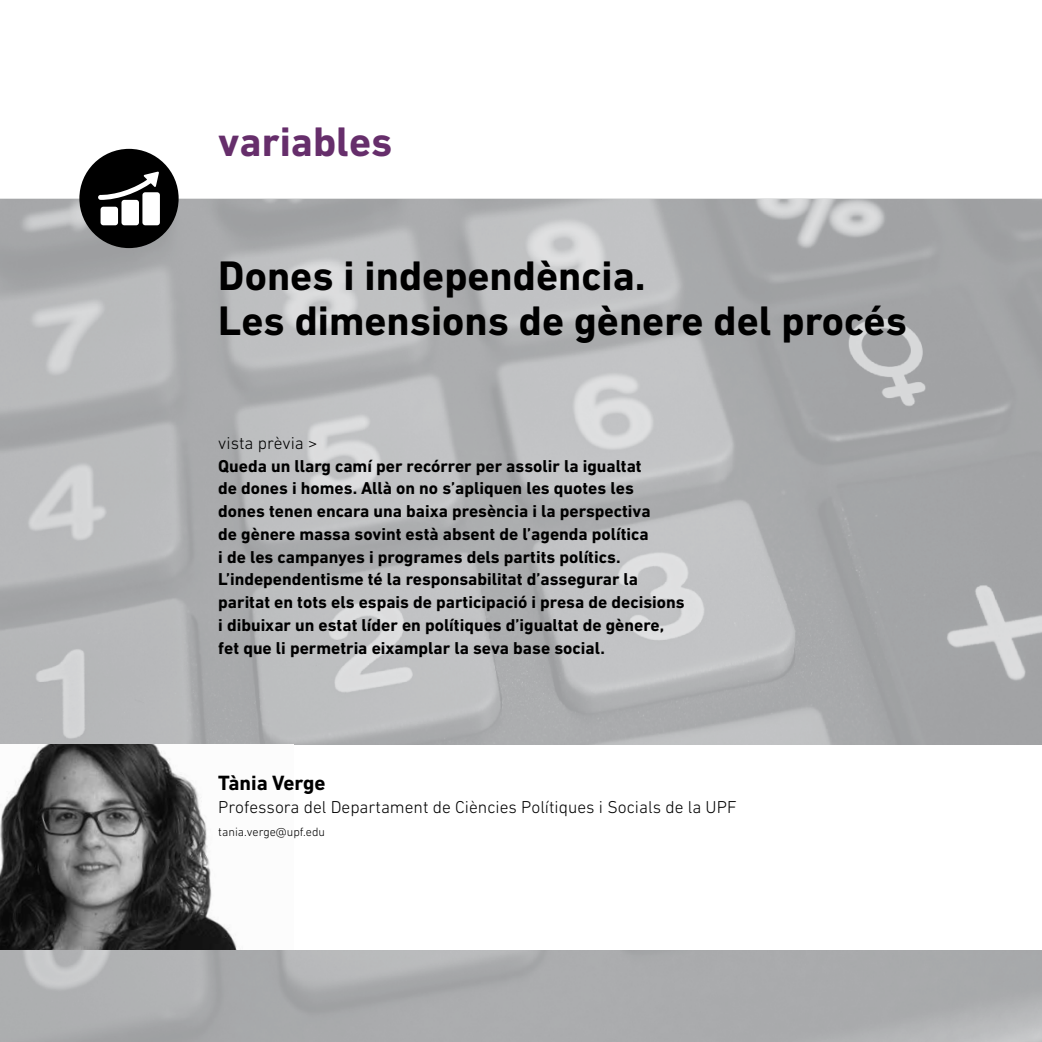
<style>
.page{position:relative;width:1042px;height:1042px;background:#fff}
.page>*{position:absolute;margin:0;border:0;box-sizing:border-box;transform-origin:0 0}
.t1{font:700 42px/45.5px "DIN Next LT Pro";color:#000}
.t2{font:700 42px "DIN Next LT Pro";color:#662e6b}
.t3{font:700 21px "DIN Next LT Pro";color:#000}
.t4{font:700 17.5px/22.8px "DIN Next LT Pro";color:#000}
.t5{font:300 17.5px "DIN Next LT Pro";color:#000}
.t6{font:300 12.25px "DIN Next LT Pro";color:#000}
</style>
<div class="page">
<img style="left:0;top:199px;width:1042px;height:843px">
<div style="left:0;top:744px;width:1042px;height:205px;background:#fff"></div>
<img style="left:0;top:744px;width:237px;height:205px">
<div style="left:79px;top:149px;width:100px;height:99px;background:#000;border-radius:50%"></div>
<div style="left:101px;top:207px;width:17px;height:18px;background:#fff;border-radius:3px"></div>
<div style="left:121px;top:200px;width:18px;height:25px;background:#fff;border-radius:3px"></div>
<div style="left:142px;top:192px;width:18px;height:33px;background:#fff;border-radius:3px"></div>
<svg style="left:98px;top:171px;width:61px;height:29px"></svg>
<h1 class="t2" style="left:218px;top:117px;width:176px">variables</h1>
<h1 class="t1" style="left:218px;top:252px;width:690px">Dones i independència.<br>Les dimensions de gènere del procés</h1>
<p class="t5" style="left:218px;top:433px;width:101px">vista prèvia &gt;</p>
<p class="t4" style="left:218px;top:454px;width:468px">Queda un llarg camí per recórrer per assolir la igualtat<br>de dones i homes. Allà on no s’apliquen les quotes les dones tenen encara una baixa presència i la perspectiva<br>de gènere massa sovint està absent de l’agenda política<br>i de les campanyes i programes dels partits polítics.<br>L’independentisme té la responsabilitat d’assegurar la paritat en tots els espais de participació i presa de decisions i dibuixar un estat líder en polítiques d’igualtat de gènere, fet que li permetria eixamplar la seva base social.</p>
<p class="t3" style="left:218px;top:771px;width:109px">Tània Verge</p>
<p class="t5" style="left:218px;top:797px;width:520px">Professora del Departament de Ciències Polítiques i Socials de la UPF</p>
<p class="t6" style="left:218px;top:824px;width:108px">tania.verge@upf.edu</p>
</div>
